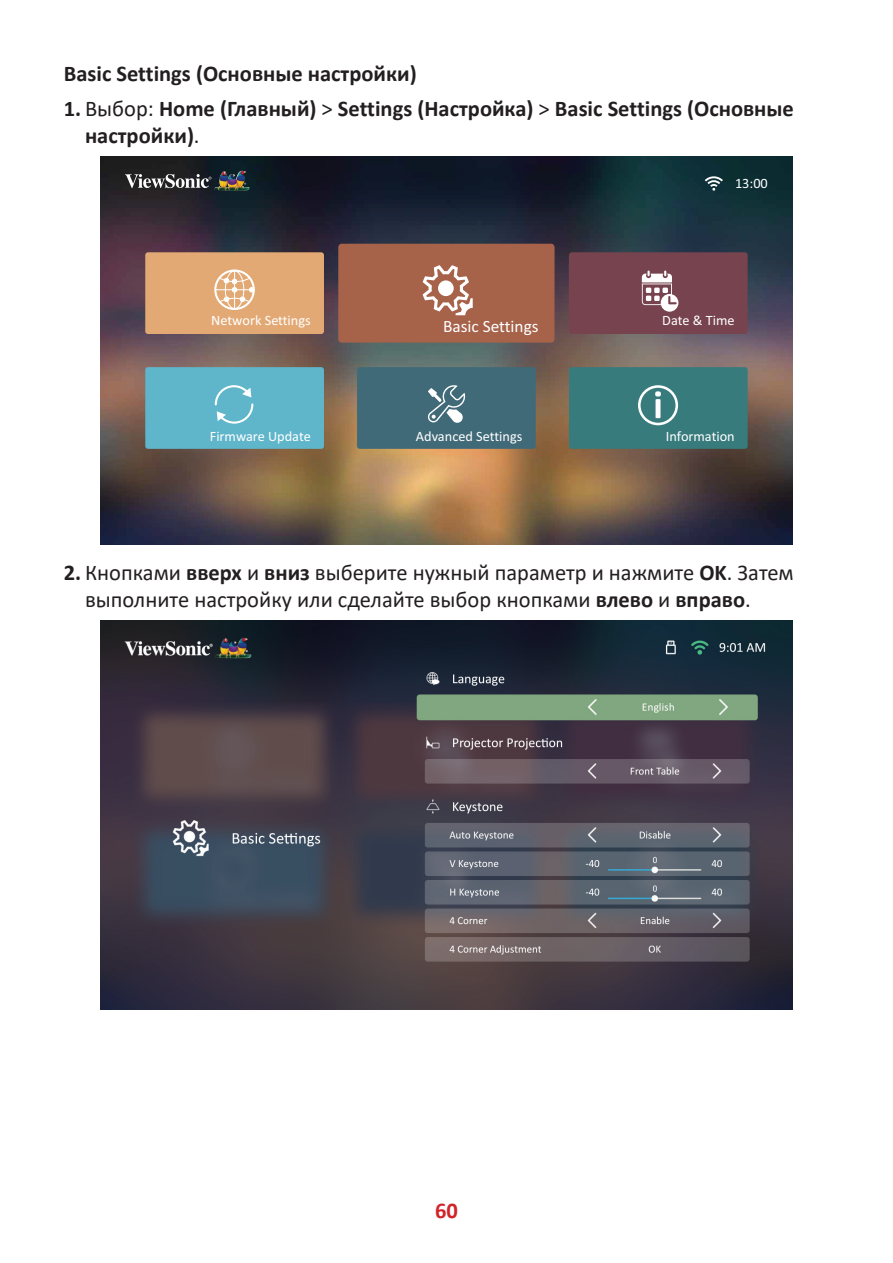
<style>
.page{position:relative;width:893px;height:1263px;background:#fff}
.page>*{position:absolute;margin:0;border:0;box-sizing:border-box;transform-origin:0 0}
.t1{font:22.5px/27px "Calibri";color:#231f20}
.t2{font:700 22.5px/27px "Calibri";color:#231f20}
.t3{font:700 22.5px "Calibri";color:#d1232a}
.t4{font:17.25px "Calibri";color:#fff}
.t5{font:14.25px "Calibri";color:#fff}
.s1{font-weight:400}
.s2{font-weight:700}
</style>
<div class="page">
<img style="left:101px;top:156px;width:691px;height:389px">
<svg style="left:125px;top:174px;width:87px;height:14px"></svg>
<img style="left:215px;top:171px;width:27px;height:20px">
<div style="left:338px;top:244px;width:216px;height:99px;background:#a7624a;border-radius:3px"></div>
<svg style="left:423px;top:265px;width:50px;height:50px"></svg>
<div style="left:438px;top:280px;width:16px;height:16px;background:#fff;border-radius:50%"></div>
<div style="left:145px;top:252px;width:179px;height:82px;background:#e3a975;border-radius:3px"></div>
<div style="left:214px;top:269px;width:41px;height:41px;border:2px solid #fff;border-radius:50%"></div>
<svg style="left:214px;top:270px;width:41px;height:40px"></svg>
<div style="left:569px;top:252px;width:179px;height:82px;background:#77434f;border-radius:3px"></div>
<svg style="left:642px;top:271px;width:36px;height:41px"></svg>
<div style="left:357px;top:367px;width:179px;height:82px;background:#416a79;border-radius:3px"></div>
<svg style="left:428px;top:385px;width:37px;height:38px"></svg>
<div style="left:569px;top:367px;width:179px;height:82px;background:#387b7d;border-radius:3px"></div>
<svg style="left:638px;top:385px;width:40px;height:40px"></svg>
<div style="left:145px;top:367px;width:179px;height:82px;background:#5fb5ca;border-radius:3px"></div>
<svg style="left:215px;top:385px;width:38px;height:39px"></svg>
<svg style="left:705px;top:175px;width:18px;height:16px"></svg>
<img style="left:101px;top:620px;width:691px;height:389px">
<p class="t2" style="left:64px;top:59px;width:355px">Basic Settings (Основные настройки)</p>
<p class="t2" style="left:85px;top:95px;width:710px;text-indent:-21px">1. <span class="s1">Выбор:</span> Home (Главный) <span class="s1">&gt;</span> Settings (Настройка) <span class="s1">&gt;</span> Basic Settings (Основные настройки)<span class="s1">.</span></p>
<p class="t5" style="left:735px;top:173px;width:34px">13:00</p>
<p class="t5" style="left:211px;top:311px;width:101px">Network Settings</p>
<p class="t5" style="left:662px;top:311px;width:74px">Date &amp; Time</p>
<p class="t4" style="left:443px;top:314px;width:97px">Basic Settings</p>
<p class="t5" style="left:210px;top:426px;width:102px">Firmware Update</p>
<p class="t5" style="left:416px;top:426px;width:108px">Advanced Settings</p>
<p class="t5" style="left:666px;top:426px;width:70px">Information</p>
<p class="t1" style="left:85px;top:559px;width:710px;text-indent:-21px"><span class="s2">2.</span> Кнопками <span class="s2">вверх</span> и <span class="s2">вниз</span> выберите нужный параметр и нажмите <span class="s2">OK</span>. Затем выполните настройку или сделайте выбор кнопками <span class="s2">влево</span> и <span class="s2">вправо</span>.</p>
<p class="t3" style="left:435px;top:1194px;width:24px">60</p>
</div>
